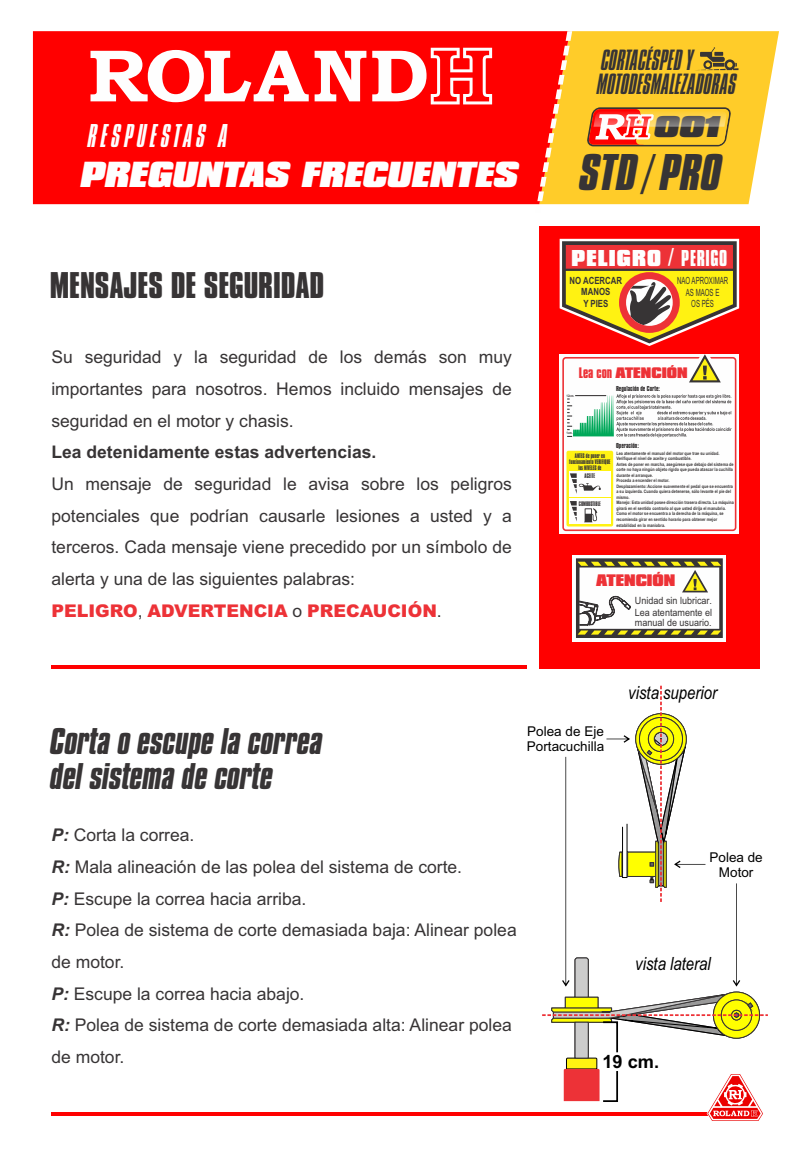
<style>
.page{position:relative;width:812px;height:1149px;background:#fff}
.page>*{position:absolute;margin:0;border:0;box-sizing:border-box;transform-origin:0 0}
.t1{font:italic 700 44.25px "Compacta BT";color:#373435}
.t2{font:italic 700 31.88px/35.8px "Compacta BT";letter-spacing:-.005em;color:#373435}
.t3{font:700 31.88px "Compacta BT";letter-spacing:-.005em;color:#373435}
.t4{font:italic 900 31.12px "Compacta BT";color:#fefefe}
.t5{font:italic 300 28.25px "Compacta BT";color:#fefefe}
.t6{font:italic 900 25.75px "Compacta BT";color:#373435;scale:1.24 1}
.t7{font:italic 300 25.12px/24px "Compacta BT";color:#373435}
.t8{font:900 19.75px "Compacta BT";letter-spacing:.065em;color:#fefefe;scale:.89 1}
.t9{font:italic 18.25px "Arial Narrow";color:#000}
.t10{font:700 18.25px "Arial";color:#000}
.t11{font:17.5px/31.6px "Arial";color:#373435}
.t12{font:700 17.5px "Arial";color:#373435}
.t13{font:900 14.38px "Compacta BT";color:#ed3237}
.t14{font:13.5px/15.1px "Arial";color:#000}
.t15{font:900 13px "Compacta BT";color:#ed3237}
.t16{font:10px/12.4px "Arial";color:#373435;scale:.9 1}
.t17{font:9.88px/11.4px "Arial Narrow";color:#373435;text-align:center;scale:.75 1}
.t18{font:700 9.88px/11.4px "Arial Narrow";color:#373435;text-align:center;scale:.96 1}
.t19{font:700 6.12px "Compacta BT";color:#373435}
.t20{font:5.62px/6.1px "Compacta BT";color:#373435;text-align:center}
.t21{font:700 4.62px/5.5px "Arial Narrow";color:#373435}
.t22{font:700 3.38px "Arial Narrow";color:#373435}
.s1{font-weight:900;color:#ed3237}
.s2{font-weight:300}
.s3{font-weight:700}
.s4{font-weight:700;font-style:italic}
</style>
<div class="page">
<div style="left:539px;top:226px;width:220px;height:442px;background:#f00"></div>
<div style="left:559px;top:354px;width:180px;height:179px;background:linear-gradient(to bottom,#fefefe,#fefefe)"></div>
<svg style="left:562px;top:354px;width:174px;height:177px;background:#edeadd"></svg>
<svg style="left:575px;top:31px;width:204px;height:173px;background:#fed03c"></svg>
<div style="left:33px;top:31px;width:499px;height:173px;background:#f00"></div>
<svg style="left:90px;top:48px;width:402px;height:56px"></svg>
<svg style="left:586px;top:107px;width:145px;height:39px;background:#eda24d"></svg>
<svg style="left:532px;top:31px;width:43px;height:174px;background:#fe6d26"></svg>
<svg style="left:694px;top:47px;width:44px;height:23px"></svg>
<div style="left:572px;top:555px;width:154px;height:86px;background:#fefefe"></div>
<svg style="left:559px;top:239px;width:180px;height:107px"></svg>
<svg style="left:51px;top:1112px;width:491px;height:3px"></svg>
<hr style="left:51px;top:665px;width:476px;height:3px;background:#f00">
<svg style="left:542px;top:558px;width:225px;height:563px"></svg>
<h3 class="t5" style="left:86px;top:126px;width:147px">RESPUESTAS A</h3>
<h3 class="t4" style="left:79px;top:163px;width:444px">PREGUNTAS FRECUENTES</h3>
<h2 class="t3" style="left:50px;top:274px;width:276px">MENSAJES DE SEGURIDAD</h2>
<h3 class="t11" style="left:51px;top:343px;width:462px;text-align:justify">Su seguridad y la seguridad de los demás son muy importantes para nosotros. Hemos incluido mensajes de seguridad en el motor y chasis.</h3>
<h3 class="t12" style="left:51px;top:445px;width:326px">Lea detenidamente estas advertencias.</h3>
<p class="t11" style="left:51px;top:469px;width:462px">Un mensaje de seguridad le avisa sobre los peligros potenciales que podrían causarle lesiones a usted y a terceros. Cada mensaje viene precedido por un símbolo de alerta y una de las siguientes palabras:<br><span class="s1">PELIGRO</span>, <span class="s1">ADVERTENCIA</span> o <span class="s1">PRECAUCIÓN</span>.</p>
<h3 class="t7" style="left:595px;top:52px;width:145px">CORTACÉSPEDY<br>MOTODESMALEZADORAS</h3>
<h3 class="t6" style="left:652px;top:118px;width:58px">001</h3>
<h1 class="t1" style="left:576px;top:156px;width:151px">STD <span class="s2">/</span> PRO</h1>
<h3 class="t8" style="left:571px;top:250px;width:176px">PELIGRO <span class="s3">/ PERIGO</span></h3>
<h3 class="t18" style="left:569px;top:276px;width:56px">NO ACERCAR<br>MANOS<br>Y PIES</h3>
<h3 class="t17" style="left:677px;top:276px;width:70px">NAO APROXIMAR<br>AS MAOS E<br>OS PÉS</h3>
<h3 class="t15" style="left:578px;top:368px;width:110px"><span class="s3">Lea con</span> ATENCIÓN</h3>
<h3 class="t19" style="left:616px;top:386px;width:46px">Regulación de Corte:</h3>
<p class="t22" style="left:566px;top:394px;width:9px">12cm.</p>
<p class="t22" style="left:566px;top:431px;width:8px">1cm.</p>
<h3 class="t19" style="left:616px;top:443px;width:25px">Operación:</h3>
<p class="t21" style="left:616px;top:450px;width:119px">Lea atentamente el manual del motor que trae su unidad.<br>Verifique el nivel de aceite y combustible.<br>Antes de poner en marcha, asegúrese que debajo del sistema de corte no haya ningún objeto rígido que pueda atascar la cuchilla durante el arranque.<br>Proceda a encender el motor.<br>Desplazamiento: Accione suavemente el pedal que se encuentra a su izquierda. Cuando quiera detenerse, sólo levante el pie del mismo.<br>Manejo: Esta unidad posee dirección trasera directa. La máquina girará en el sentido contrario al que usted dirija el manubrio.<br>Como el motor se encuentra a la derecha de la máquina, se recomienda girar en sentido horario para obtener mejor estabilidad en la maniobra.</p>
<p class="t20" style="left:569px;top:453px;width:43px">ANTES de poner en funcionamiento VERIFIQUE los NIVELES de</p>
<p class="t20" style="left:584px;top:473px;width:12px">ACEITE</p>
<p class="t20" style="left:578px;top:501px;width:23px">COMBUSTIBLE</p>
<h3 class="t13" style="left:596px;top:575px;width:81px">ATENCIÓN</h3>
<h3 class="t16" style="left:634px;top:594px;width:87px">Unidad sin lubricar.<br>Lea atentamente el</h3>
<h3 class="t16" style="left:634px;top:617px;width:87px">manual de usuario.</h3>
<h3 class="t9" style="left:628px;top:685px;width:90px">vista superior</h3>
<h2 class="t2" style="left:51px;top:727px;width:274px">Corta o escupe la correa del sistema de corte</h2>
<p class="t11" style="left:51px;top:820px;width:466px"><span class="s4">P:</span> Corta la correa.<br><span class="s4">R:</span> Mala alineación de las polea del sistema de corte.<br><span class="s4">P:</span> Escupe la correa hacia arriba.<br><span class="s4">R:</span> Polea de sistema de corte demasiada baja: Alinear polea de motor.<br><span class="s4">P:</span> Escupe la correa hacia abajo.<br><span class="s4">R:</span> Polea de sistema de corte demasiada alta: Alinear polea de motor.</p>
<h3 class="t14" style="left:527px;top:725px;width:79px">Polea de Eje<br>Portacuchilla</h3>
<h3 class="t14" style="left:709px;top:850px;width:55px;text-align:center">Polea de<br>Motor</h3>
<h3 class="t9" style="left:635px;top:956px;width:77px">vista lateral</h3>
<h3 class="t10" style="left:602px;top:1054px;width:58px">19 cm.</h3>
</div>
